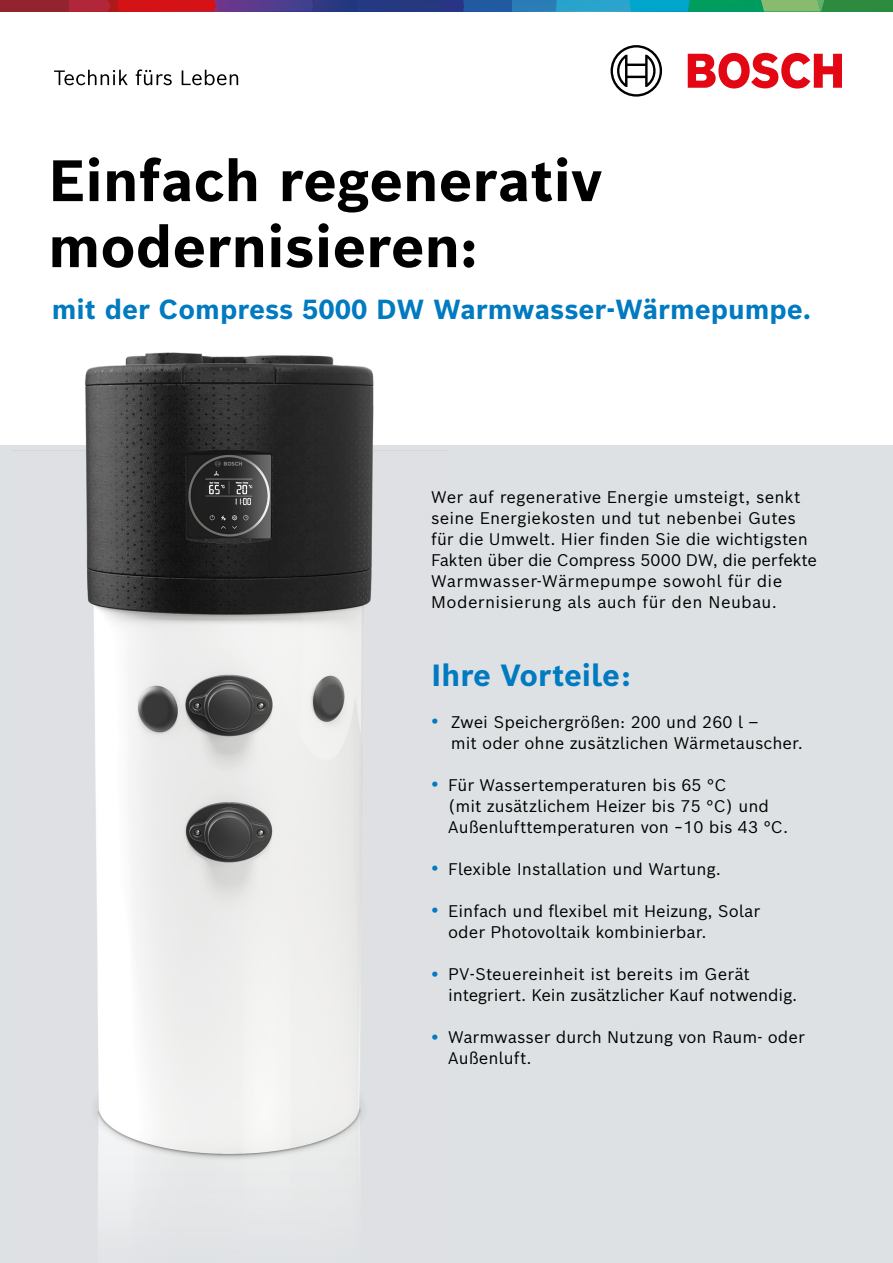
<style>
.page{position:relative;width:893px;height:1263px;background:#fff}
.page>*{position:absolute;margin:0;border:0;box-sizing:border-box;transform-origin:0 0}
.t1{font:700 57px/66px "Bosch Sans";color:#000}
.t2{font:700 30px "Bosch Sans";color:#007ac0}
.t3{font:700 27px "Bosch Sans";color:#007ac0}
.t4{font:16.5px/21px "Bosch Sans";color:#000}
.s1{font-weight:900;font-size:24px;color:#007ac0}
</style>
<div class="page">
<div style="left:0;top:446px;width:893px;height:817px;background:#dee1e3"></div>
<img style="left:13px;top:352px;width:434px;height:873px">
<svg style="left:54px;top:70px;width:74px;height:15px"></svg>
<svg style="left:136px;top:69px;width:36px;height:16px"></svg>
<svg style="left:182px;top:70px;width:56px;height:15px"></svg>
<div style="left:0;top:0;width:69px;height:11px;background:#942330"></div>
<svg style="left:69px;top:0;width:804px;height:11px;background:#4b6279"></svg>
<div style="left:873px;top:0;width:20px;height:11px;background:#2b8b3e"></div>
<svg style="left:688px;top:53px;width:154px;height:36px"></svg>
<svg style="left:610px;top:45px;width:52px;height:52px"></svg>
<h1 class="t1" style="left:48px;top:146px;width:556px">Einfach regenerativ modernisieren:</h1>
<h3 class="t3" style="left:52px;top:291px;width:761px">mit der Compress 5000 DW Warmwasser-Wärmepumpe.</h3>
<p class="t4" style="left:431px;top:486px;width:387px">Wer auf regenerative Energie umsteigt, senkt seine Energiekosten und tut nebenbei Gutes für die Umwelt. Hier finden Sie die wichtigsten Fakten über die Compress 5000 DW, die perfekte Warmwasser-Wärmepumpe sowohl für die Modernisierung als auch für den Neubau.</p>
<h2 class="t2" style="left:431px;top:655px;width:201px">Ihre Vorteile:</h2>
<p class="t4" style="left:451px;top:711px;width:354px;text-indent:-19px"><span class="s1">·</span> Zwei Speichergrößen: 200 und 260 l –<br>mit oder ohne zusätzlichen Wärmetauscher.</p>
<p class="t4" style="left:448px;top:774px;width:342px;text-indent:-17px"><span class="s1">·</span> Für Wassertemperaturen bis 65 °C<br>(mit zusätzlichem Heizer bis 75 °C) und<br>Außenlufttemperaturen von -10 bis 43 °C.</p>
<p class="t4" style="left:431px;top:858px;width:291px"><span class="s1">·</span> Flexible Installation und Wartung.</p>
<p class="t4" style="left:448px;top:900px;width:313px;text-indent:-17px"><span class="s1">·</span> Einfach und flexibel mit Heizung, Solar oder Photovoltaik kombinierbar.</p>
<p class="t4" style="left:448px;top:963px;width:351px;text-indent:-17px"><span class="s1">·</span> PV-Steuereinheit ist bereits im Gerät integriert. Kein zusätzlicher Kauf notwendig.</p>
<p class="t4" style="left:448px;top:1026px;width:358px;text-indent:-17px"><span class="s1">·</span> Warmwasser durch Nutzung von Raum- oder<br>Außenluft.</p>
</div>
